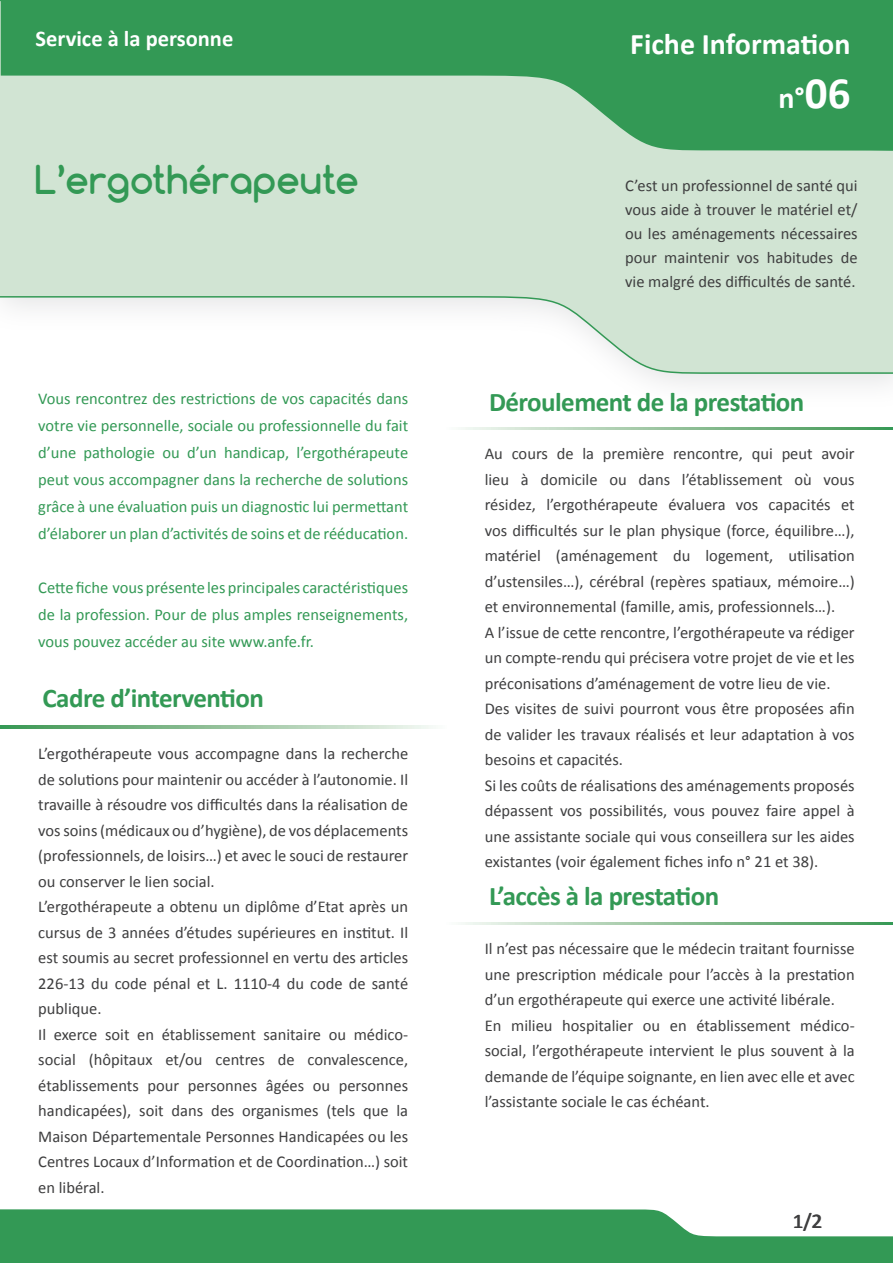
<style>
.page{position:relative;width:893px;height:1263px;background:#fff}
.page>*{position:absolute;margin:0;border:0;box-sizing:border-box;transform-origin:0 0}
.t1{font:700 37.5px "Comfortaa";color:#395}
.t2{font:700 30px "Calibri";color:#fff}
.Titre{font:700 27px "Calibri";letter-spacing:-.02em;color:#395}
.t3{font:700 22.5px "Calibri";color:#fff}
.t4{font:21px "Calibri";color:#3e3e3f}
.texte{font:16.5px/25.5px "Calibri";color:#3e3e3f;text-align:justify}
.texte-2{font:16.5px/27px "Calibri";color:#395;text-align:justify}
.s1{font-size:45px}
</style>
<div class="page">
<svg style="left:0;top:0;width:893px;height:375px"></svg>
<svg style="left:1px;top:0;width:892px;height:151px;background:#68b27f"></svg>
<svg style="left:0;top:1209px;width:893px;height:54px;background:#4da66a"></svg>
<svg style="left:0;top:726px;width:431px;height:2px"></svg>
<svg style="left:463px;top:427px;width:430px;height:2px"></svg>
<svg style="left:463px;top:922px;width:430px;height:2px"></svg>
<h3 class="t3" style="left:36px;top:25px;width:199px">Service à la personne</h3>
<p class="t1" style="left:35px;top:156px;width:325px">L’ergothérapeute</p>
<p class="texte-2" style="left:38px;top:385px;width:371px">Vous rencontrez des restrictions de vos capacités dans votre vie personnelle, sociale ou professionnelle du fait d’une pathologie ou d’un handicap, l’ergothérapeute peut vous accompagner dans la recherche de solutions grâce à une évaluation puis un diagnostic lui permettant d’élaborer un plan d’activités de soins et de rééducation.</p>
<p class="texte-2" style="left:38px;top:574px;width:371px">Cette fiche vous présente les principales caractéristiques de la profession. Pour de plus amples renseignements, vous pouvez accéder au site www.anfe.fr.</p>
<p class="Titre" style="left:43px;top:681px;width:223px">Cadre d’intervention</p>
<p class="texte" style="left:38px;top:741px;width:371px">L’ergothérapeute vous accompagne dans la recherche de solutions pour maintenir ou accéder à l’autonomie. Il travaille à résoudre vos difficultés dans la réalisation de vos soins (médicaux ou d’hygiène), de vos déplacements (professionnels, de loisirs…) et avec le souci de restaurer ou conserver le lien social.</p>
<p class="texte" style="left:38px;top:894px;width:371px">L’ergothérapeute a obtenu un diplôme d’Etat après un cursus de 3 années d’études supérieures en institut. Il est soumis au secret professionnel en vertu des articles 226-13 du code pénal et L. 1110-4 du code de santé publique.</p>
<p class="texte" style="left:38px;top:1022px;width:371px">Il exerce soit en établissement sanitaire ou médico&shy;social (hôpitaux et/ou centres de convalescence, établissements pour personnes âgées ou personnes handicapées), soit dans des organismes (tels que la Maison Départementale Personnes Handicapées ou les Centres Locaux d’Information et de Coordination…) soit en libéral.</p>
<p class="t2" style="left:630px;top:25px;width:222px">Fiche Information</p>
<p class="t2" style="left:778px;top:79px;width:73px">n°<span class="s1">06</span></p>
<p class="texte" style="left:625px;top:174px;width:234px;line-height:24px">C’est un professionnel de santé qui vous aide à trouver le matériel et/ ou les aménagements nécessaires pour maintenir vos habitudes de vie malgré des difficultés de santé.</p>
<p class="Titre" style="left:489px;top:385px;width:317px">Déroulement de la prestation</p>
<p class="texte" style="left:485px;top:441px;width:371px">Au cours de la première rencontre, qui peut avoir lieu à domicile ou dans l’établissement où vous résidez, l’ergothérapeute évaluera vos capacités et vos difficultés sur le plan physique (force, équilibre…), matériel (aménagement du logement, utilisation d’ustensiles…), cérébral (repères spatiaux, mémoire…) et environnemental (famille, amis, professionnels…).</p>
<p class="texte" style="left:485px;top:619px;width:371px">A l’issue de cette rencontre, l’ergothérapeute va rédiger un compte-rendu qui précisera votre projet de vie et les préconisations d’aménagement de votre lieu de vie.</p>
<p class="texte" style="left:485px;top:696px;width:371px">Des visites de suivi pourront vous être proposées afin de valider les travaux réalisés et leur adaptation à vos besoins et capacités.</p>
<p class="texte" style="left:485px;top:772px;width:371px">Si les coûts de réalisations des aménagements proposés dépassent vos possibilités, vous pouvez faire appel à une assistante sociale qui vous conseillera sur les aides existantes (voir également fiches info n° 21 et 38).</p>
<p class="Titre" style="left:489px;top:879px;width:232px">L’accès à la prestation</p>
<p class="texte" style="left:485px;top:936px;width:371px">Il n’est pas nécessaire que le médecin traitant fournisse une prescription médicale pour l’accès à la prestation d’un ergothérapeute qui exerce une activité libérale.</p>
<p class="texte" style="left:485px;top:1012px;width:371px">En milieu hospitalier ou en établissement médico&shy;social, l’ergothérapeute intervient le plus souvent à la demande de l’équipe soignante, en lien avec elle et avec l’assistante sociale le cas échéant.</p>
<p class="t4" style="left:792px;top:1207px;width:31px">1/2</p>
</div>
